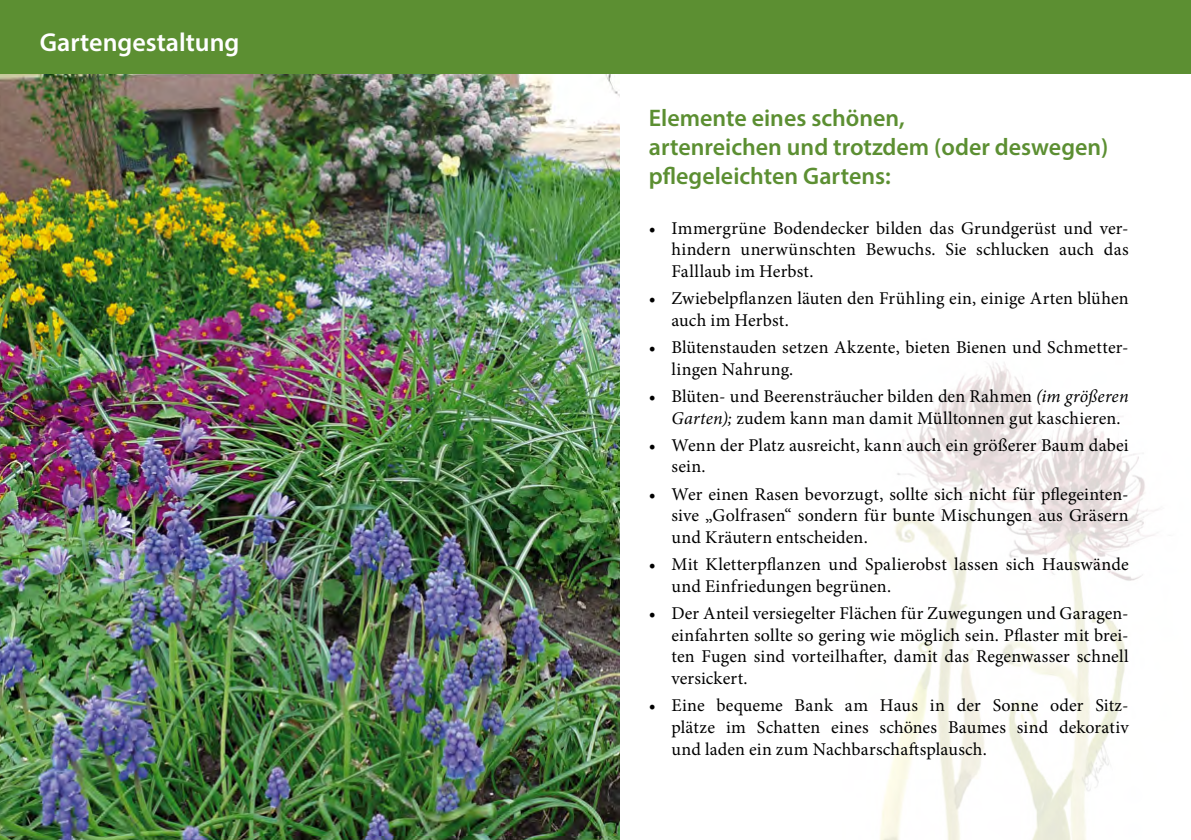
<style>
.page{position:relative;width:1191px;height:840px;background:#fff}
.page>*{position:absolute;margin:0;border:0;box-sizing:border-box;transform-origin:0 0}
.t1{font:600 26px "Myriad Pro";color:#fff}
.t2{font:600 24px/28.8px "Myriad Pro";color:#5c8f32}
.t3{font:18px/21.6px "Minion Pro";letter-spacing:.005em;color:#000}
.s1{font-style:italic}
</style>
<div class="page">
<img style="left:880px;top:363px;width:278px;height:476px">
<hr style="left:1190px;top:0;width:1px;height:839px;background:#dee7d3">
<img style="left:0;top:74px;width:619px;height:765px">
<div style="left:0;top:0;width:1191px;height:74px;background:#5c8f32"></div>
<h1 class="t1" style="left:40px;top:26px;width:201px">Gartengestaltung</h1>
<h2 class="t2" style="left:649px;top:103px;width:461px">Elemente eines schönen,<br>artenreichen und trotzdem (oder deswegen) pflegeleichten Gartens:</h2>
<p class="t3" style="left:671px;top:217px;width:458px;text-align:justify;text-indent:-23px">• Immergrüne Bodendecker bilden das Grundgerüst und ver&shy;hindern unerwünschten Bewuchs. Sie schlucken auch das Falllaub im Herbst.</p>
<p class="t3" style="left:671px;top:287px;width:458px;text-indent:-23px">• Zwiebelpflanzen läuten den Frühling ein, einige Arten blühen auch im Herbst.</p>
<p class="t3" style="left:671px;top:336px;width:458px;text-indent:-23px">• Blütenstauden setzen Akzente, bieten Bienen und Schmetter&shy;lingen Nahrung.</p>
<p class="t3" style="left:671px;top:385px;width:458px;text-indent:-23px">• Blüten- und Beerensträucher bilden den Rahmen <span class="s1">(im größeren<br>Garten);</span> zudem kann man damit Mülltonnen gut kaschieren.</p>
<p class="t3" style="left:671px;top:434px;width:458px;text-indent:-23px">• Wenn der Platz ausreicht, kann auch ein größerer Baum dabei sein.</p>
<p class="t3" style="left:671px;top:483px;width:458px;text-align:justify;text-indent:-23px">• Wer einen Rasen bevorzugt, sollte sich nicht für pflegeinten&shy;sive „Golfrasen“ sondern für bunte Mischungen aus Gräsern und Kräutern entscheiden.</p>
<p class="t3" style="left:671px;top:553px;width:458px;text-indent:-23px">• Mit Kletterpflanzen und Spalierobst lassen sich Hauswände und Einfriedungen begrünen.</p>
<p class="t3" style="left:671px;top:602px;width:458px;text-align:justify;text-indent:-23px">• Der Anteil versiegelter Flächen für Zuwegungen und Garagen&shy;einfahrten sollte so gering wie möglich sein. Pflaster mit brei&shy;ten Fugen sind vorteilhafter, damit das Regenwasser schnell versickert.</p>
<p class="t3" style="left:671px;top:694px;width:458px;text-align:justify;text-indent:-23px">• Eine bequeme Bank am Haus in der Sonne oder Sitz&shy;plätze im Schatten eines schönes Baumes sind dekorativ und laden ein zum Nachbarschaftsplausch.</p>
</div>
